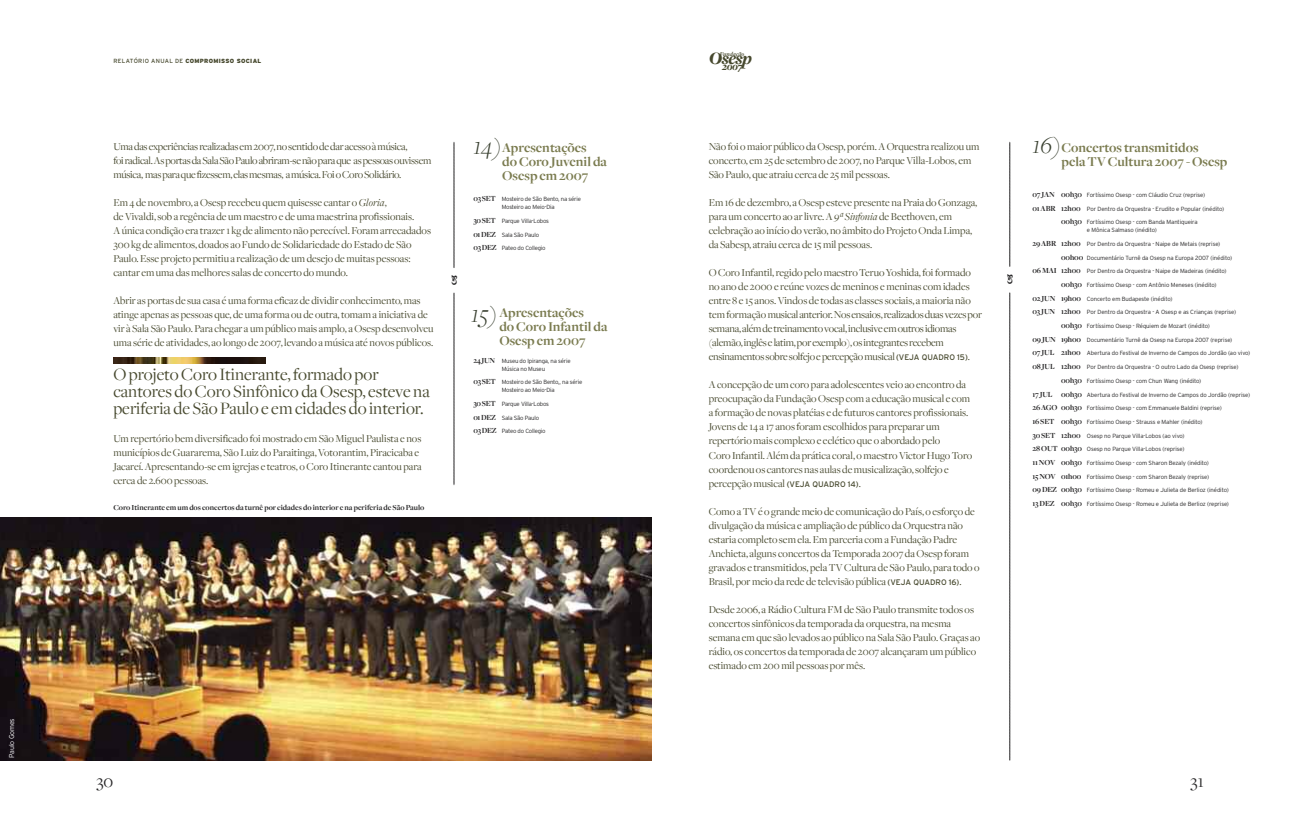
<style>
.page{position:relative;width:1304px;height:823px;background:#fff}
.page>*{position:absolute;margin:0;border:0;box-sizing:border-box;transform-origin:0 0}
.t1{font:italic 300 25.2px "Freight Disp";color:#383f2f}
.t2{font:18.1px "Freight Disp";color:#272627}
.t3{font:italic 900 18.1px "Freight Disp";color:#46482d}
.t4{font:18px/17px "Freight Disp";color:#46482d}
.t5{font:700 14px/14px "Freight Disp";color:#7a7b4f}
.t6{font:11px/14px "Freight Disp";color:#46482d}
.t7{font:11px/14px "Freight Disp";letter-spacing:-.02em;color:#46482d}
.t8{font:11px/13.8px "Freight Disp";letter-spacing:-.025em;color:#46482d}
.t9{font:italic 900 10.5px "Freight Disp";color:#46482d}
.t10{font:700 8px "Freight Disp";color:#272627}
.t11{font:300 7px "Interstate";letter-spacing:-.025em;color:#fff}
.t12{font:italic 700 6.2px "Freight Disp";color:#46482d}
.t13{font:300 6px/8px "Interstate";letter-spacing:-.015em;color:#272627;text-align:center}
.t14{font:900 6px "Interstate";letter-spacing:.05em;color:#46482d}
.s1{font-weight:400}
.s2{font-style:italic}
.s3{font-family:"Freight Disp";font-weight:700;font-size:8px}
.s4{font-family:"Interstate";font-size:8px}
</style>
<div class="page">
<svg style="left:454px;top:292px;width:1px;height:193px"></svg>
<svg style="left:454px;top:142px;width:1px;height:126px"></svg>
<svg style="left:1010px;top:292px;width:1px;height:469px"></svg>
<svg style="left:1010px;top:142px;width:1px;height:125px"></svg>
<img style="left:0;top:517px;width:652px;height:243px">
<img style="left:113px;top:357px;width:153px;height:6px">
<p class="t14" style="left:113px;top:58px;width:149px"><span class="s1">RELATÓRIO ANUAL DE</span> COMPROMISSO SOCIAL</p>
<p class="t8" style="left:113px;top:140px;width:320px">Umadasexperiênciasrealizadasem2007,nosentidodedaracessoàmúsica, foiradical.AsportasdaSalaSãoPauloabriram-senãoparaque aspessoasouvissem música, masparaquefizessem,elasmesmas, amúsica.FoioCoroSolidário.</p>
<p class="t6" style="left:113px;top:196px;width:319px">Em4 de novembro, aOsesp recebeu quemquisesse cantar o<span class="s2">Gloria</span>, deVivaldi,sob a regência de ummaestro e de umamaestrina profissionais.<br>Aúnica condição era trazer1 kg de alimento não perecível. Foramarrecadados 300 kg de alimentos, doados ao Fundo de Solidariedade doEstado de São Paulo.Esse projeto permitiu a realização de umdesejo demuitas pessoas: cantar emuma dasmelhoressalas de concerto domundo.</p>
<p class="t6" style="left:113px;top:294px;width:322px">Abrir as portas de sua casa é uma forma eficaz de dividir conhecimento,mas atinge apenas as pessoas que, de uma forma ou de outra,tomama iniciativa de vir à Sala São Paulo. Para chegar a umpúblicomais amplo, aOsesp desenvolveu uma série de atividades, ao longo de 2007, levando amúsica até novos públicos.</p>
<h3 class="t4" style="left:113px;top:366px;width:318px">OprojetoCoro Itinerante,formado por cantores doCoro Sinfônico daOsesp, esteve na periferia de São Paulo e emcidades do interior.</h3>
<p class="t6" style="left:113px;top:432px;width:310px">Umrepertório bemdiversificado foimostrado emSão Miguel Paulista e nos municípios deGuararema, São Luiz do Paraitinga,Votorantim, Piracicaba e Jacareí.Apresentando-se emigrejas e teatros, oCoro Itinerante cantou para cerca de 2.600 pessoas.</p>
<p class="t10" style="left:113px;top:503px;width:313px">Coro Itinerante em um dos concertos da turnê por cidades do interior e na periferia de SãoPaulo</p>
<h1 class="t1" style="left:473px;top:135px;width:31px">14)</h1>
<p class="t5" style="left:502px;top:142px;width:106px">Apresentações doCoro Juvenil da<br>Osesp em 2007</p>
<p class="t13" style="left:473px;top:195px;width:109px"><span class="s3">03SET</span> Mosteiro de São Bento, na série<br>Mosteiro ao Meio-Dia</p>
<p class="t13" style="left:473px;top:217px;width:77px"><span class="s3">30SET</span> Parque Villa-Lobos</p>
<p class="t13" style="left:473px;top:230px;width:67px"><span class="s3">01DEZ</span> Sala São Paulo</p>
<p class="t13" style="left:473px;top:244px;width:74px"><span class="s3">03DEZ</span> Pateo do Collegio</p>
<h1 class="t1" style="left:471px;top:303px;width:29px">15)</h1>
<p class="t5" style="left:499px;top:306px;width:110px">Apresentações doCoro Infantil da<br>Osesp em 2007</p>
<p class="t13" style="left:473px;top:356px;width:99px"><span class="s3">24JUN</span> Museu do Ipiranga, na série<br>Música no Museu</p>
<p class="t13" style="left:473px;top:378px;width:110px"><span class="s3">03SET</span> Mosteiro de São Bento,, na série<br>Mosteiro ao Meio-Dia</p>
<p class="t13" style="left:473px;top:400px;width:77px"><span class="s3">30SET</span> Parque Villa-Lobos</p>
<p class="t13" style="left:473px;top:413px;width:67px"><span class="s3">01DEZ</span> Sala São Paulo</p>
<p class="t13" style="left:473px;top:427px;width:74px"><span class="s3">03DEZ</span> Pateo do Collegio</p>
<p class="t11" style="left:8px;top:757px;width:41px;rotate:-90deg">Paulo Gomes</p>
<h2 class="t2" style="left:96px;top:772px;width:19px">30</h2>
<p class="t12" style="left:720px;top:51px;width:26px">Fundação</p>
<p class="t9" style="left:709px;top:62px;width:35px"><sup>O</sup>2007</p>
<h2 class="t3" style="left:722px;top:51px;width:32px">sesp</h2>
<p class="t6" style="left:709px;top:140px;width:272px">Não foi omaior público daOsesp, porém.AOrquestra realizou um concerto, em25 de setembro de 2007, no ParqueVilla-Lobos, em<br>São Paulo, que atraiu cerca de 25mil pessoas.</p>
<p class="t6" style="left:709px;top:196px;width:270px">Em16 de dezembro, aOsesp esteve presente na Praia doGonzaga, para umconcerto ao arlivre.A<span class="s2">9ª Sinfonia</span> deBeethoven, em celebração ao início do verão, no âmbito do ProjetoOnda Limpa, da Sabesp, atraiu cerca de 15mil pessoas.</p>
<p class="t7" style="left:709px;top:266px;width:275px">OCoro Infantil,regido pelomaestroTeruoYoshida,foiformado no ano de 2000 e reúne vozes demeninos emeninas comidades entre 8 e 15 anos.Vindos de todas as classessociais, amaioria não tem formação musicalanterior.Nosensaios,realizadosduasvezespor semana,alémdetreinamentovocal,inclusiveemoutrosidiomas (alemão,inglêselatim,porexemplo),osintegrantesrecebem ensinamentossobresolfejoepercepçãomusical <span class="s4">(VEJA QUADRO 15)</span>.</p>
<p class="t6" style="left:709px;top:378px;width:265px">Aconcepção de umcoro para adolescentes veio ao encontro da preocupação da FundaçãoOsesp coma educaçãomusical e com a formação de novas platéias e de futuros cantores profissionais.<br>Jovens de 14 a 17 anosforamescolhidos para preparar um repertóriomais complexo e eclético que o abordado pelo<br>Coro Infantil.Alémda prática coral, omaestroVictorHugoToro coordenou os cantores nas aulas demusicalização,solfejo e percepçãomusical <span class="s4">(VEJA QUADRO 14)</span>.</p>
<p class="t6" style="left:709px;top:504px;width:273px">Como aTVé o grandemeio de comunicação do País, o esforço de divulgação damúsica e ampliação de público daOrquestra não estaria completo semela.Emparceria coma Fundação Padre Anchieta, alguns concertos daTemporada 2007 daOsesp foram gravados e transmitidos, pelaTVCultura de São Paulo, para todo o Brasil, pormeio da rede de televisão pública <span class="s4">(VEJA QUADRO 16)</span>.</p>
<p class="t6" style="left:709px;top:602px;width:273px">Desde 2006, aRádioCultura FM de São Paulo transmite todos os concertossinfônicos da temporada da orquestra, namesma semana emque são levados ao público na Sala São Paulo.Graças ao rádio, os concertos da temporada de 2007 alcançaramumpúblico estimado em200mil pessoas pormês.</p>
<h1 class="t1" style="left:1032px;top:134px;width:31px">16)</h1>
<p class="t5" style="left:1061px;top:142px;width:167px">Concertostransmitidos pelaTVCultura 2007 -Osesp</p>
<p class="t13" style="left:1032px;top:191px;width:174px"><span class="s3">07JAN 00h30</span> Fortíssimo Osesp - com Cláudio Cruz (reprise)</p>
<p class="t13" style="left:1032px;top:204px;width:193px"><span class="s3">01ABR 12h00</span> Por Dentro da Orquestra - Erudito e Popular (inédito)</p>
<p class="t13" style="left:1087px;top:218px;width:112px;text-align:left;text-indent:-26px"><span class="s3">00h30</span> Fortíssimo Osesp - com Banda Mantiqueira e Mônica Salmaso (inédito)</p>
<p class="t13" style="left:1032px;top:240px;width:189px"><span class="s3">29ABR 12h00</span> Por Dentro da Orquestra - Naipe de Metais (reprise)</p>
<p class="t13" style="left:1061px;top:253px;width:173px"><span class="s3">00h00</span> Documentário Turnê da Osesp na Europa 2007 (inédito)</p>
<p class="t13" style="left:1032px;top:267px;width:196px"><span class="s3">06MAI 12h00</span> Por Dentro da Orquestra - Naipe de Madeiras (inédito)</p>
<p class="t13" style="left:1061px;top:281px;width:157px"><span class="s3">00h30</span> Fortíssimo Osesp - com Antônio Meneses (inédito)</p>
<p class="t13" style="left:1032px;top:294px;width:142px"><span class="s3">02JUN 19h00</span> Concerto em Budapeste (inédito)</p>
<p class="t13" style="left:1032px;top:308px;width:205px"><span class="s3">03 JUN 12h00</span> Por Dentro da Orquestra - A Osesp e as Crianças (reprise)</p>
<p class="t13" style="left:1061px;top:322px;width:150px"><span class="s3">00h30</span> Fortíssimo Osesp - Réquiem de Mozart (inédito)</p>
<p class="t13" style="left:1032px;top:335px;width:201px"><span class="s3">09JUN 19h00</span> Documentário Turnê da Osesp na Europa 2007 (reprise)</p>
<p class="t13" style="left:1032px;top:349px;width:219px"><span class="s3">07JUL 21h00</span> Abertura do Festival de Inverno de Campos do Jordão (ao vivo)</p>
<p class="t13" style="left:1032px;top:363px;width:208px"><span class="s3">08JUL 12h00</span> Por Dentro da Orquestra - O outro Lado da Osesp (reprise)</p>
<p class="t13" style="left:1061px;top:376px;width:142px"><span class="s3">00h30</span> Fortíssimo Osesp - com Chun Wang (inédito)</p>
<p class="t13" style="left:1032px;top:390px;width:219px"><span class="s3">17JUL 00h30</span> Abertura do Festival de Inverno de Campos do Jordão (reprise)</p>
<p class="t13" style="left:1032px;top:404px;width:191px"><span class="s3">26AGO 00h30</span> Fortíssimo Osesp - com Emmanuele Baldini (reprise)</p>
<p class="t13" style="left:1032px;top:417px;width:172px"><span class="s3">16SET 00h30</span> Fortíssimo Osesp - Strauss e Mahler (inédito)</p>
<p class="t13" style="left:1032px;top:431px;width:154px"><span class="s3">30SET 12h00</span> Osesp no Parque Villa-Lobos (ao vivo)</p>
<p class="t13" style="left:1032px;top:445px;width:154px"><span class="s3">28OUT 00h30</span> Osesp no Parque Villa-Lobos (reprise)</p>
<p class="t13" style="left:1032px;top:458px;width:178px"><span class="s3">11NOV 00h30</span> Fortíssimo Osesp - com Sharon Bezaly (inédito)</p>
<p class="t13" style="left:1032px;top:472px;width:178px"><span class="s3">15NOV 01h00</span> Fortíssimo Osesp - com Sharon Bezaly (reprise)</p>
<p class="t13" style="left:1032px;top:486px;width:198px"><span class="s3">09DEZ 00h30</span> Fortíssimo Osesp - Romeu e Julieta de Berlioz (inédito)</p>
<p class="t13" style="left:1032px;top:499px;width:198px"><span class="s3">13DEZ 00h30</span> Fortíssimo Osesp - Romeu e Julieta de Berlioz (reprise)</p>
<h2 class="t2" style="left:1191px;top:772px;width:15px">31</h2>
</div>
